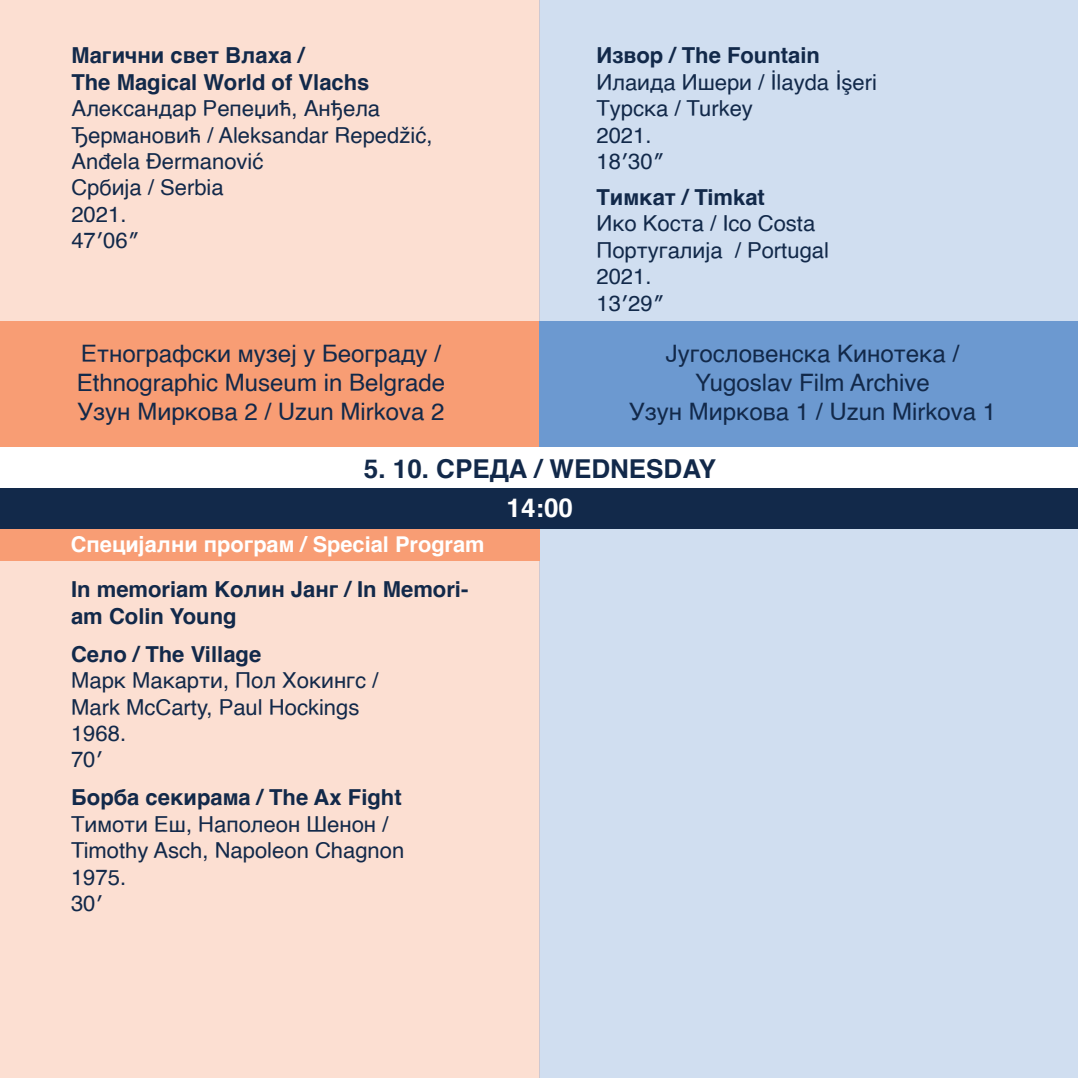
<style>
.page{position:relative;width:1078px;height:1078px;background:#fff}
.page>*{position:absolute;margin:0;border:0;box-sizing:border-box;transform-origin:0 0}
.t1{font:700 26px "Helvetica";color:#12294a}
.t2{font:700 26px "Helvetica";color:#fff}
.t3{font:24px/28.8px "Helvetica";color:#12294a}
.t4{font:22px/26.4px "Helvetica";color:#12294a}
.t5{font:700 22px/26.4px "Helvetica";color:#12294a}
.t6{font:700 21.8px "Helvetica";color:#fff}
</style>
<div class="page">
<div style="left:0;top:0;width:539px;height:1077px;background:#fcdfd2"></div>
<div style="left:539px;top:0;width:538px;height:1077px;background:#d0def0"></div>
<div style="left:0;top:321px;width:539px;height:126px;background:#f89d74"></div>
<div style="left:539px;top:321px;width:538px;height:126px;background:#6c99d0"></div>
<div style="left:0;top:528px;width:539px;height:33px;background:#f89d74"></div>
<div style="left:0;top:447px;width:1077px;height:40px;background:#fff"></div>
<div style="left:0;top:487px;width:1077px;height:41px;background:#12294a"></div>
<p class="t5" style="left:71px;top:43px;width:299px">Магични свет Влаха /<br>The Magical World of Vlachs</p>
<p class="t4" style="left:71px;top:96px;width:362px">Александар Репеџић, Анђела<br>Ђермановић / Aleksandar Repedžić,<br>Anđela Đermanović<br>Србија / Serbia<br>2021.<br>47′06″</p>
<p class="t5" style="left:596px;top:43px;width:225px">Извор / The Fountain</p>
<p class="t4" style="left:596px;top:69px;width:282px">Илаида Ишери / İlayda İşeri<br>Турска / Turkey<br>2021.<br>18′30″</p>
<p class="t5" style="left:596px;top:184px;width:170px">Тимкат / Timkat</p>
<p class="t4" style="left:596px;top:211px;width:234px">Ико Коста / Ico Costa<br>Португалија / Portugal<br>2021.<br>13′29″</p>
<p class="t3" style="left:77px;top:340px;width:370px">Етнографски музеј у Београду /<br>Ethnographic Museum in Belgrade<br>Узун Миркова 2 / Uzun Mirkova 2</p>
<p class="t3" style="left:628px;top:340px;width:369px;text-align:center">Југословенска Кинотека /<br>Yugoslav Film Archive<br>Узун Миркова 1 / Uzun Mirkova 1</p>
<p class="t1" style="left:364px;top:447px;width:353px">5. 10. СРЕДА / WEDNESDAY</p>
<p class="t2" style="left:506px;top:487px;width:68px">14:00</p>
<p class="t6" style="left:71px;top:526px;width:415px">Специјални програм / Special Program</p>
<p class="t5" style="left:71px;top:576px;width:398px">In memoriam Колин Јанг / In Memori&shy;am Colin Young</p>
<p class="t5" style="left:71px;top:641px;width:192px">Село / The Village</p>
<p class="t4" style="left:71px;top:667px;width:309px">Марк Макарти, Пол Хокингс /<br>Mark McCarty, Paul Hockings<br>1968.<br>70′</p>
<p class="t5" style="left:71px;top:784px;width:332px">Борба секирама / The Ax Fight</p>
<p class="t4" style="left:71px;top:811px;width:335px">Тимоти Еш, Наполеон Шенон /<br>Timothy Asch, Napoleon Chagnon<br>1975.<br>30′</p>
</div>
